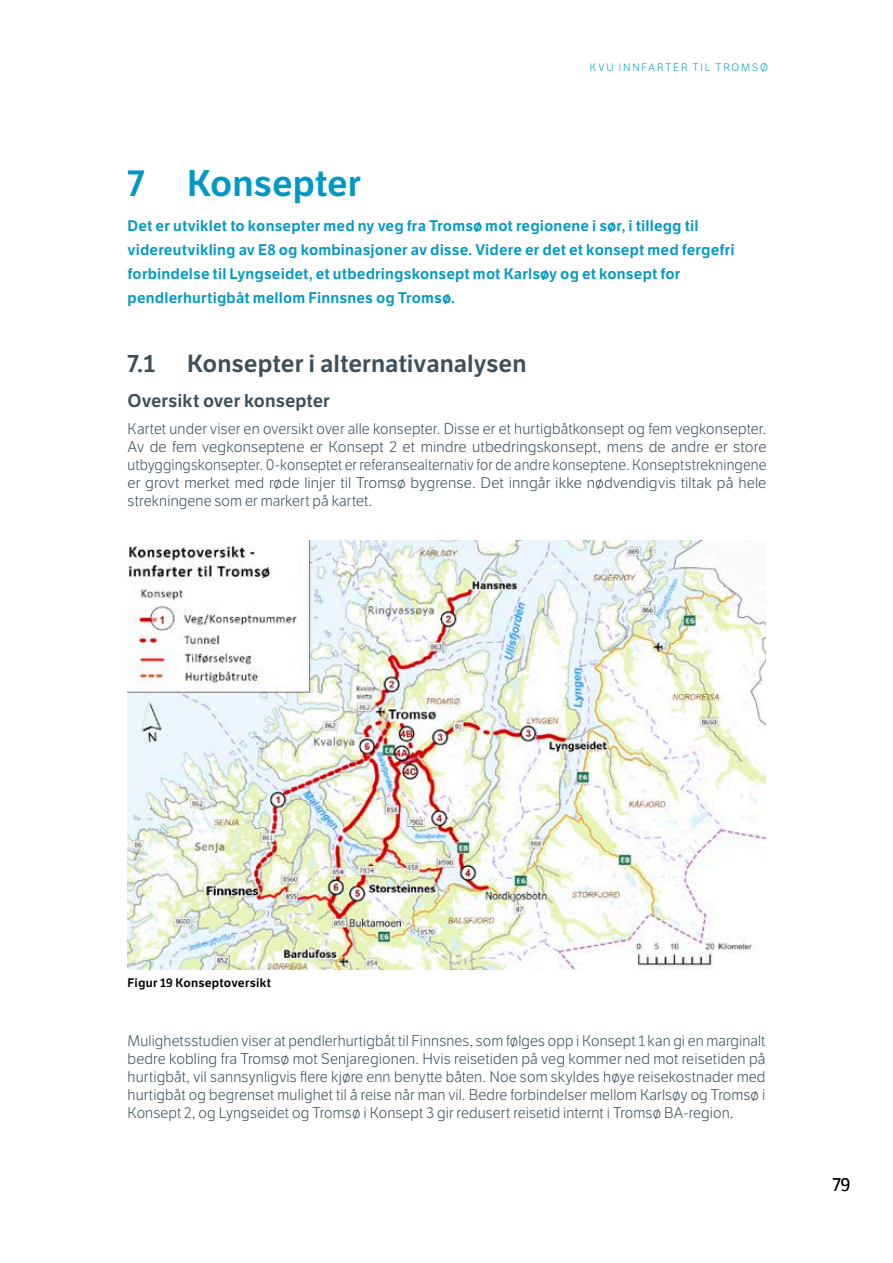
<style>
.page{position:relative;width:893px;height:1263px;background:#fff}
.page>*{position:absolute;margin:0;border:0;box-sizing:border-box;transform-origin:0 0}
.Kapittel_hovedheadin{font:600 36px "LFT Etica";letter-spacing:-.005em;color:#0099c6}
.Avsnittstittel_1_1{font:600 24px "LFT Etica";color:#3d505a}
.Avsnittsheading_1_1{font:600 18px "LFT Etica";color:#3d505a}
.Side_nr_malsider{font:18px "LFT Etica";color:#000}
.Brødtekst{font:300 15px/18px "LFT Etica";letter-spacing:.01em;color:#3d505a;text-align:justify}
.Ingress_blå_tekst{font:600 15px/24px "LFT Etica";letter-spacing:.01em;color:#0099c6}
.Tabell_Heading_fet{font:600 12px "LFT Etica";letter-spacing:.015em;color:#000}
.t1{font:300 10.5px "LFT Etica";letter-spacing:.175em;color:#0099c6}
</style>
<div class="page">
<img style="left:128px;top:540px;width:637px;height:429px">
<p class="t1" style="left:590px;top:62px;width:180px">KVU INNFARTER TIL TROMSØ</p>
<h1 class="Kapittel_hovedheadin" style="left:128px;top:162px;width:235px">7 Konsepter</h1>
<h2 class="Ingress_blå_tekst" style="left:128px;top:214px;width:608px">Det er utviklet to konsepter med ny veg fra Tromsø mot regionene i sør, i tillegg til videreutvikling av E8 og kombinasjoner av disse. Videre er det et konsept med fergefri forbindelse til Lyngseidet, et utbedringskonsept mot Karlsøy og et konsept for pendlerhurtigbåt mellom Finnsnes og Tromsø.</h2>
<h2 class="Avsnittstittel_1_1" style="left:128px;top:348px;width:29px">7.1</h2>
<h2 class="Avsnittstittel_1_1" style="left:187px;top:348px;width:341px">Konsepter i alternativanalysen</h2>
<h3 class="Avsnittsheading_1_1" style="left:128px;top:390px;width:204px">Oversikt over konsepter</h3>
<p class="Brødtekst" style="left:128px;top:420px;width:640px">Kartet under viser en oversikt over alle konsepter. Disse er et hurtigbåtkonsept og fem vegkonsepter.<br>Av de fem vegkonseptene er Konsept 2 et mindre utbedringskonsept, mens de andre er store utbyggingskonsepter. 0-konseptet er referansealternativ for de andre konseptene. Konseptstrekningene er grovt merket med røde linjer til Tromsø bygrense. Det inngår ikke nødvendigvis tiltak på hele strekningene som er markert på kartet.</p>
<p class="Tabell_Heading_fet" style="left:128px;top:975px;width:145px">Figur 19 Konseptoversikt</p>
<p class="Brødtekst" style="left:128px;top:1032px;width:639px">Mulighetsstudien viser at pendlerhurtigbåt til Finnsnes, som følges opp i Konsept 1 kan gi en marginalt bedre kobling fra Tromsø mot Senjaregionen. Hvis reisetiden på veg kommer ned mot reisetiden på hurtigbåt, vil sannsynligvis flere kjøre enn benytte båten. Noe som skyldes høye reisekostnader med hurtigbåt og begrenset mulighet til å reise når man vil. Bedre forbindelser mellom Karlsøy og Tromsø i Konsept 2, og Lyngseidet og Tromsø i Konsept 3 gir redusert reisetid internt i Tromsø BA-region.</p>
<p class="Side_nr_malsider" style="left:833px;top:1174px;width:19px">79</p>
</div>
